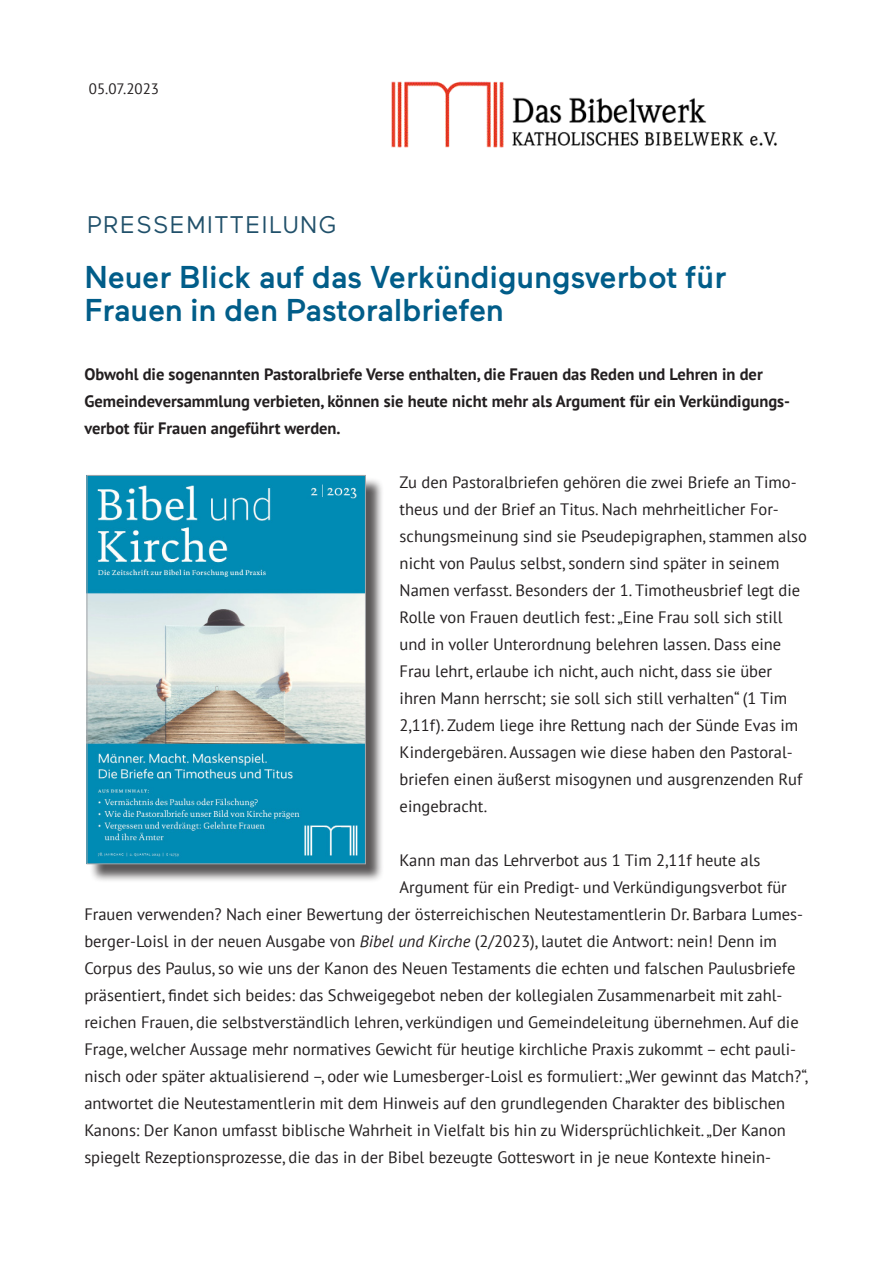
<style>
.page{position:relative;width:893px;height:1263px;background:#fff}
.page>*{position:absolute;margin:0;border:0;box-sizing:border-box;transform-origin:0 0}
.t1{font:500 31.5px "Maax";color:#015d89}
.t2{font:24px "Maax";letter-spacing:.06em;color:#20506a}
.t3{font:16.5px/27px "PT Sans";color:#231f20}
.t4{font:700 16.5px/27px "PT Sans";color:#231f20}
.t5{font:15px "PT Sans";color:#231f20}
.s1{font-style:italic}
</style>
<div class="page">
<img style="left:391px;top:81px;width:386px;height:67px">
<div style="left:89px;top:477px;width:295px;height:405px;background:#231f20;opacity:.75"></div>
<img style="left:89px;top:477px;width:275px;height:385px">
<div style="left:87px;top:475px;width:279px;height:389px;border:1px solid #a5a6aa"></div>
<p class="t5" style="left:89px;top:79px;width:72px">05.07.2023</p>
<p class="t2" style="left:87px;top:212px;width:250px">PRESSEMITTEILUNG</p>
<p class="t1" style="left:84px;top:260px;width:643px">Neuer Blick auf das Verkündigungsverbot für</p>
<p class="t1" style="left:84px;top:293px;width:421px">Frauen in den Pastoralbriefen</p>
<p class="t4" style="left:84px;top:361px;width:707px">Obwohl die sogenannten Pastoralbriefe Verse enthalten, die Frauen das Reden und Lehren in der<br>Gemeindeversammlung verbieten, können sie heute nicht mehr als Argument für ein Verkündigungs&shy;verbot für Frauen angeführt werden.</p>
<p class="t3" style="left:400px;top:468px;width:409px">Zu den Pastoralbriefen gehören die zwei Briefe an Timo&shy;theus und der Brief an Titus. Nach mehrheitlicher For&shy;schungsmeinung sind sie Pseudepigraphen, stammen also nicht von Paulus selbst, sondern sind später in seinem Namen verfasst. Besonders der 1. Timotheusbrief legt die Rolle von Frauen deutlich fest: „Eine Frau soll sich still und in voller Unterordnung belehren lassen. Dass eine Frau lehrt, erlaube ich nicht, auch nicht, dass sie über ihren Mann herrscht; sie soll sich still verhalten“ (1 Tim 2,11f). Zudem liege ihre Rettung nach der Sünde Evas im Kindergebären. Aussagen wie diese haben den Pastoral&shy;briefen einen äußerst misogynen und ausgrenzenden Ruf eingebracht.</p>
<p class="t3" style="left:400px;top:846px;width:362px">Kann man das Lehrverbot aus 1 Tim 2,11f heute als</p>
<p class="t3" style="left:400px;top:873px;width:389px">Argument für ein Predigt- und Verkündigungsverbot für</p>
<p class="t3" style="left:84px;top:900px;width:720px">Frauen verwenden? Nach einer Bewertung der österreichischen Neutestamentlerin Dr. Barbara Lumes-</p>
<p class="t3" style="left:84px;top:927px;width:694px">berger-Loisl in der neuen Ausgabe von <span class="s1">Bibel und Kirche</span> (2/2023), lautet die Antwort: nein! Denn im</p>
<p class="t3" style="left:84px;top:954px;width:712px">Corpus des Paulus, so wie uns der Kanon des Neuen Testaments die echten und falschen Paulusbriefe</p>
<p class="t3" style="left:84px;top:981px;width:700px">präsentiert, findet sich beides: das Schweigegebot neben der kollegialen Zusammenarbeit mit zahl-</p>
<p class="t3" style="left:84px;top:1008px;width:716px">reichen Frauen, die selbstverständlich lehren, verkündigen und Gemeindeleitung übernehmen. Auf die</p>
<p class="t3" style="left:84px;top:1035px;width:713px">Frage, welcher Aussage mehr normatives Gewicht für heutige kirchliche Praxis zukommt – echt pauli-</p>
<p class="t3" style="left:84px;top:1062px;width:725px">nisch oder später aktualisierend –, oder wie Lumesberger-Loisl es formuliert: „Wer gewinnt das Match?“,</p>
<p class="t3" style="left:84px;top:1089px;width:702px">antwortet die Neutestamentlerin mit dem Hinweis auf den grundlegenden Charakter des biblischen</p>
<p class="t3" style="left:84px;top:1116px;width:703px">Kanons: Der Kanon umfasst biblische Wahrheit in Vielfalt bis hin zu Widersprüchlichkeit. „Der Kanon</p>
<p class="t3" style="left:84px;top:1143px;width:688px">spiegelt Rezeptionsprozesse, die das in der Bibel bezeugte Gotteswort in je neue Kontexte hinein-</p>
</div>
